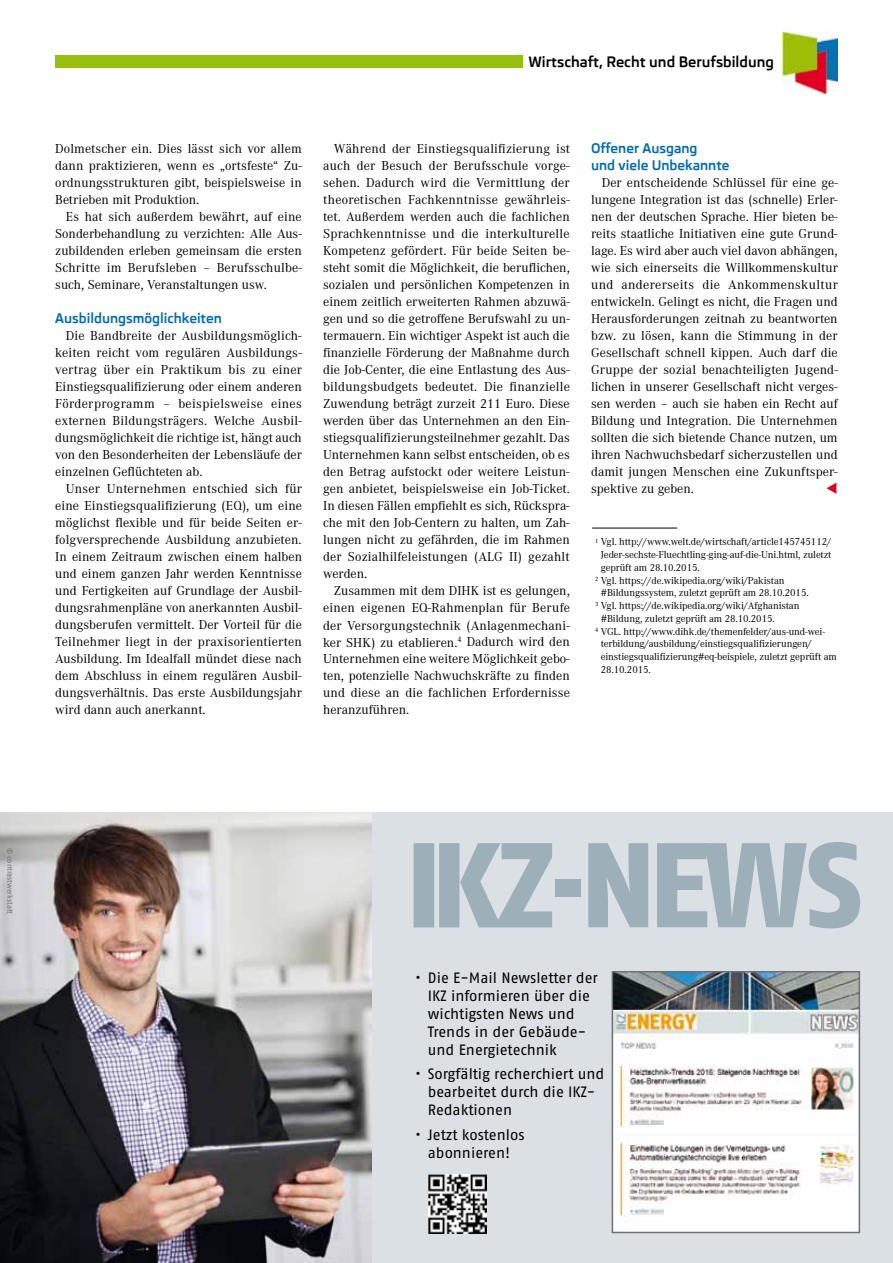
<style>
.page{position:relative;width:893px;height:1263px;background:#fff}
.page>*{position:absolute;margin:0;border:0;box-sizing:border-box;transform-origin:0 0}
.t1{font:15px/18px "Fago OT";letter-spacing:-.005em;color:#000}
.t2{font:700 14.4px "Skoda Pro";color:#000}
.t3{font:13.5px/17px "Corporate A";color:#000;text-align:justify}
.t4{font:700 13.5px/17px "Skoda Pro";color:#006ab3}
.t5{font:10.5px "Corporate A";letter-spacing:-.01em;color:#000}
.t6{font:7.5px "Fago OT";letter-spacing:-.005em;color:#707172}
</style>
<div class="page">
<div style="left:55px;top:56px;width:468px;height:12px;background:#97bf0d"></div>
<img style="left:783px;top:32px;width:55px;height:61px">
<hr style="left:592px;top:528px;width:85px;height:1px;background:#000">
<div style="left:371px;top:812px;width:522px;height:451px;background:#dae0e3"></div>
<img style="left:0;top:812px;width:371px;height:451px">
<svg style="left:414px;top:843px;width:138px;height:84px"></svg>
<div style="left:555px;top:879px;width:25px;height:17px;background:#9db0ba"></div>
<svg style="left:588px;top:843px;width:60px;height:84px"></svg>
<svg style="left:657px;top:842px;width:203px;height:86px"></svg>
<img style="left:615px;top:974px;width:242px;height:256px">
<div style="left:612px;top:971px;width:248px;height:262px;border:2px solid #707172"></div>
<img style="left:428px;top:1175px;width:59px;height:58px">
<p class="t2" style="left:528px;top:53px;width:247px">Wirtschaft, Recht und Berufsbildung</p>
<p class="t3" style="left:55px;top:140px;width:248px">Dolmetscher ein. Dies lässt sich vor allem dann praktizieren, wenn es „ortsfeste“ Zu&shy;ordnungsstrukturen gibt, beispielsweise in Betrieben mit Produktion.</p>
<p class="t3" style="left:55px;top:208px;width:248px;text-indent:11px">Es hat sich außerdem bewährt, auf eine Sonderbehandlung zu verzichten: Alle Aus&shy;zubildenden erleben gemeinsam die ersten Schritte im Berufsleben – Berufsschulbe&shy;such, Seminare, Veranstaltungen usw.</p>
<p class="t4" style="left:55px;top:310px;width:168px">Ausbildungsmöglichkeiten</p>
<p class="t3" style="left:55px;top:328px;width:248px;text-indent:11px">Die Bandbreite der Ausbildungsmöglich&shy;keiten reicht vom regulären Ausbildungs&shy;vertrag über ein Praktikum bis zu einer Einstiegsqualifizierung oder einem anderen Förderprogramm – beispielsweise eines externen Bildungsträgers. Welche Ausbil&shy;dungsmöglichkeit die richtige ist, hängt auch von den Besonderheiten der Lebensläufe der einzelnen Geflüchteten ab.</p>
<p class="t3" style="left:55px;top:481px;width:248px;text-indent:11px">Unser Unternehmen entschied sich für eine Einstiegsqualifizierung (EQ), um eine möglichst flexible und für beide Seiten er&shy;folgversprechende Ausbildung anzubieten.<br>In einem Zeitraum zwischen einem halben und einem ganzen Jahr werden Kenntnisse und Fertigkeiten auf Grundlage der Ausbil&shy;dungsrahmenpläne von anerkannten Ausbil&shy;dungsberufen vermittelt. Der Vorteil für die Teilnehmer liegt in der praxisorientierten Ausbildung. Im Idealfall mündet diese nach dem Abschluss in einem regulären Ausbil&shy;dungsverhältnis. Das erste Ausbildungsjahr wird dann auch anerkannt.</p>
<p class="t3" style="left:323px;top:141px;width:248px;text-indent:11px">Während der Einstiegsqualifizierung ist auch der Besuch der Berufsschule vorge&shy;sehen. Dadurch wird die Vermittlung der theoretischen Fachkenntnisse gewährleis&shy;tet. Außerdem werden auch die fachlichen Sprachkenntnisse und die interkulturelle Kompetenz gefördert. Für beide Seiten be&shy;steht somit die Möglichkeit, die beruflichen, sozialen und persönlichen Kompetenzen in einem zeitlich erweiterten Rahmen abzuwä&shy;gen und so die getroffene Berufswahl zu un&shy;termauern. Ein wichtiger Aspekt ist auch die finanzielle Förderung der Maßnahme durch die Job-Center, die eine Entlastung des Aus&shy;bildungsbudgets bedeutet. Die finanzielle Zuwendung beträgt zurzeit 211 Euro. Diese werden über das Unternehmen an den Ein&shy;stiegsqualifizierungsteilnehmer gezahlt. Das Unternehmen kann selbst entscheiden, ob es den Betrag aufstockt oder weitere Leistun&shy;gen anbietet, beispielsweise ein Job-Ticket.<br>In diesen Fällen empfiehlt es sich, Rückspra&shy;che mit den Job-Centern zu halten, um Zah&shy;lungen nicht zu gefährden, die im Rahmen der Sozialhilfeleistungen (ALG II) gezahlt werden.</p>
<p class="t3" style="left:323px;top:583px;width:248px;text-indent:11px">Zusammen mit dem DIHK ist es gelungen, einen eigenen EQ-Rahmenplan für Berufe der Versorgungstechnik (Anlagenmechani&shy;ker SHK) zu etablieren.<sup>4</sup> Dadurch wird den Unternehmen eine weitere Möglichkeit gebo&shy;ten, potenzielle Nachwuchskräfte zu finden und diese an die fachlichen Erfordernisse heranzuführen.</p>
<p class="t4" style="left:591px;top:140px;width:140px">Offener Ausgang<br>und viele Unbekannte</p>
<p class="t3" style="left:591px;top:175px;width:248px;text-indent:11px">Der entscheidende Schlüssel für eine ge&shy;lungene Integration ist das (schnelle) Erler&shy;nen der deutschen Sprache. Hier bieten be&shy;reits staatliche Initiativen eine gute Grund&shy;lage. Es wird aber auch viel davon abhängen, wie sich einerseits die Willkommenskultur und andererseits die Ankommenskultur entwickeln. Gelingt es nicht, die Fragen und Herausforderungen zeitnah zu beantworten bzw. zu lösen, kann die Stimmung in der Gesellschaft schnell kippen. Auch darf die Gruppe der sozial benachteiligten Jugend&shy;lichen in unserer Gesellschaft nicht verges&shy;sen werden – auch sie haben ein Recht auf Bildung und Integration. Die Unternehmen sollten die sich bietende Chance nutzen, um ihren Nachwuchsbedarf sicherzustellen und damit jungen Menschen eine Zukunftsper&shy;spektive zu geben.</p>
<p class="t5" style="left:595px;top:536px;width:238px"><sup>1</sup> Vgl. http://www.welt.de/wirtschaft/article145745112/</p>
<p class="t5" style="left:601px;top:549px;width:232px">Jeder-sechste-Fluechtling-ging-auf-die-Uni.html, zuletzt</p>
<p class="t5" style="left:601px;top:561px;width:101px">geprüft am 28.10.2015.</p>
<p class="t5" style="left:595px;top:574px;width:191px"><sup>2</sup> Vgl. https://de.wikipedia.org/wiki/Pakistan</p>
<p class="t5" style="left:601px;top:587px;width:209px">#Bildungssystem, zuletzt geprüft am 28.10.2015.</p>
<p class="t5" style="left:595px;top:600px;width:206px"><sup>3</sup> Vgl. https://de.wikipedia.org/wiki/Afghanistan</p>
<p class="t5" style="left:601px;top:612px;width:176px">#Bildung, zuletzt geprüft am 28.10.2015.</p>
<p class="t5" style="left:595px;top:625px;width:231px"><sup>4</sup> VGL. http://www.dihk.de/themenfelder/aus-und-wei-</p>
<p class="t5" style="left:601px;top:638px;width:213px">terbildung/ausbildung/einstiegsqualifizierungen/</p>
<p class="t5" style="left:601px;top:651px;width:238px">einstiegsqualifizierung#eq-beispiele, zuletzt geprüft am</p>
<p class="t5" style="left:601px;top:663px;width:52px">28.10.2015.</p>
<p class="t6" style="left:15px;top:848px;width:67px;rotate:90deg">© contrastwerkstatt</p>
<p class="t1" style="left:428px;top:969px;width:172px;text-indent:-13px">• Die E-Mail Newsletter der<br>IKZ informieren über die wichtigsten News und<br>Trends in der Gebäude&shy;und Energietechnik</p>
<p class="t1" style="left:428px;top:1065px;width:178px;text-indent:-13px">• Sorgfältig recherchiert und bearbeitet durch die IKZ-<br>Redaktionen</p>
<p class="t1" style="left:415px;top:1125px;width:111px;text-align:center">• Jetzt kostenlos abonnieren!</p>
</div>
